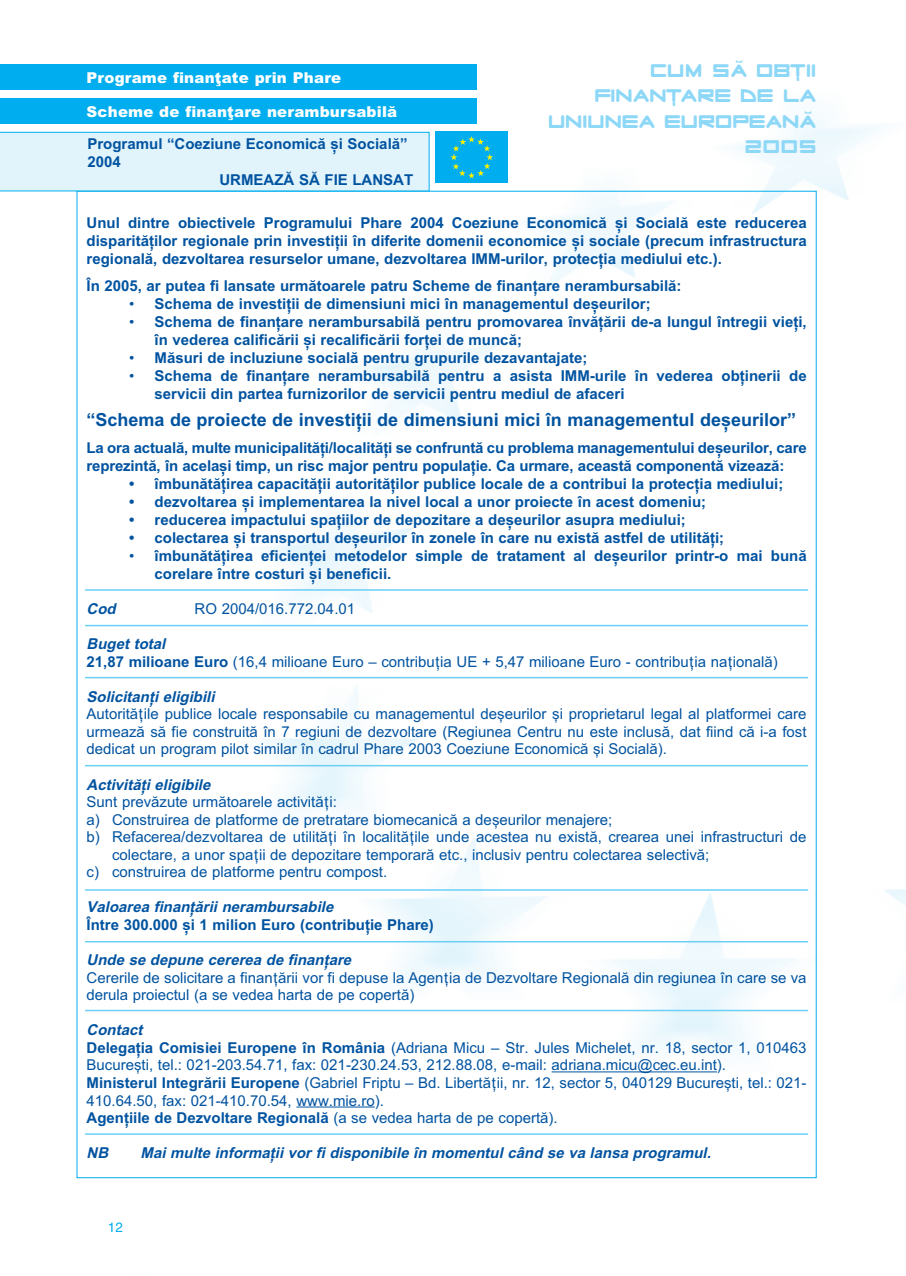
<style>
.page{position:relative;width:906px;height:1276px;background:#fff}
.page>*{position:absolute;margin:0;border:0;box-sizing:border-box;transform-origin:0 0}
.t1{font:22.5px/25.5px "Radio Stars";letter-spacing:.015em;color:#8dd7f7;text-align:right}
.t2{font:700 18px "Doru Arial";color:#0153a0}
.t3{font:700 15px/18px "Doru Arial";color:#0153a0}
.t4{font:15px/17.5px "Doru Arial";color:#0153a0}
.t5{font:italic 700 15px "Doru Arial";color:#0153a0}
.t6{font:900 15px "Doru Arial";letter-spacing:.015em;color:#fff}
.t7{font:13.5px "Helvetica";color:#00aeef}
.t8{font:9.15px "Radio Stars";color:#8dd7f7}
.s1{font-size:18px}
.s2{font-weight:400}
.s3{font-weight:700;font-style:italic}
.s4{font-weight:700}
</style>
<div class="page">
<img style="left:0;top:89px;width:906px;height:1090px">
<hr style="left:551px;top:1071px;width:166px;height:1px;background:#0153a0">
<hr style="left:296px;top:1106px;width:79px;height:1px;background:#0153a0">
<div style="left:0;top:64px;width:477px;height:25px;background:#00aeef"></div>
<div style="left:0;top:98px;width:476px;height:25px;background:#00aeef"></div>
<div style="left:0;top:132px;width:429px;height:59px;background:#e1f4fc"></div>
<div style="left:436px;top:132px;width:72px;height:51px;background:#00aeef"></div>
<svg style="left:450px;top:136px;width:43px;height:42px"></svg>
<hr style="left:85px;top:589px;width:723px;height:2px;background:#6bcff6">
<hr style="left:85px;top:625px;width:723px;height:1px;background:#6bcff6">
<hr style="left:85px;top:677px;width:723px;height:1px;background:#6bcff6">
<hr style="left:85px;top:765px;width:723px;height:1px;background:#6bcff6">
<hr style="left:85px;top:889px;width:723px;height:1px;background:#6bcff6">
<hr style="left:85px;top:941px;width:723px;height:1px;background:#6bcff6">
<hr style="left:85px;top:1009px;width:723px;height:2px;background:#6bcff6">
<hr style="left:85px;top:1133px;width:723px;height:1px;background:#6bcff6">
<p class="t6" style="left:87px;top:69px;width:256px">Programe finanœate prin Phare</p>
<p class="t6" style="left:87px;top:103px;width:312px">Scheme de finanœare nerambursabilå</p>
<p class="t3" style="left:87px;top:135px;width:322px">Programul “Coeziune Economicå æi Socialå”</p>
<p class="t3" style="left:87px;top:153px;width:35px">2004</p>
<p class="t3" style="left:219px;top:170px;width:195px">URMEAZÅ SÅ FIE LANSAT</p>
<p class="t8" style="left:734px;top:63px;width:4px;rotate:-90deg">(</p>
<h1 class="t1" style="left:548px;top:58px;width:269px">CUM SA obt<span class="s1">,</span> ii<br>finant<span class="s1">,</span> are de la uniunea europeana<br>2005</h1>
<p class="t8" style="left:803px;top:114px;width:4px;rotate:-90deg">(</p>
<p class="t3" style="left:87px;top:214px;width:721px;text-align:justify">Unul dintre obiectivele Programului Phare 2004 Coeziune Economicå æi Socialå este reducerea disparitåœilor regionale prin investiœii în diferite domenii economice æi sociale (precum infrastructura regionalå, dezvoltarea resurselor umane, dezvoltarea IMM-urilor, protecœia mediului etc.).</p>
<p class="t3" style="left:87px;top:277px;width:596px">În 2005, ar putea fi lansate urmåtoarele patru Scheme de finanœare nerambursabilå:</p>
<p class="t3" style="left:129px;top:295px;width:523px"><span class="s2">•</span> Schema de investiœii de dimensiuni mici în managementul deæeurilor;</p>
<p class="t3" style="left:155px;top:313px;width:653px;text-indent:-26px"><span class="s2">•</span> Schema de finanœare nerambursabilå pentru promovarea învåœårii de-a lungul întregii vieœi, în vederea calificårii æi recalificårii forœei de muncå;</p>
<p class="t3" style="left:129px;top:349px;width:460px"><span class="s2">•</span> Måsuri de incluziune socialå pentru grupurile dezavantajate;</p>
<p class="t3" style="left:155px;top:367px;width:653px;text-indent:-26px"><span class="s2">•</span> Schema de finanœare nerambursabilå pentru a asista IMM-urile în vederea obœinerii de servicii din partea furnizorilor de servicii pentru mediul de afaceri</p>
<p class="t2" style="left:87px;top:409px;width:711px">“Schema de proiecte de investiœii de dimensiuni mici în managementul deæeurilor”</p>
<p class="t3" style="left:87px;top:439px;width:721px">La ora actualå, multe municipalitåœi/localitåœi se confruntå cu problema managementului deæeurilor, care reprezintå, în acelaæi timp, un risc major pentru populaœie. Ca urmare, aceastå componentå vizeazå:</p>
<p class="t3" style="left:129px;top:475px;width:656px">• îmbunåtåœirea capacitåœii autoritåœilor publice locale de a contribui la protecœia mediului;</p>
<p class="t3" style="left:129px;top:493px;width:579px">• dezvoltarea æi implementarea la nivel local a unor proiecte în acest domeniu;</p>
<p class="t3" style="left:129px;top:511px;width:558px">• reducerea impactului spaœiilor de depozitare a deæeurilor asupra mediului;</p>
<p class="t3" style="left:129px;top:529px;width:596px">• colectarea æi transportul deæeurilor în zonele în care nu existå astfel de utilitåœi;</p>
<p class="t3" style="left:155px;top:547px;width:653px;text-indent:-26px"><span class="s2">•</span> îmbunåtåœirea eficienœei metodelor simple de tratament al deæeurilor printr-o mai bunå corelare între costuri æi beneficii.</p>
<p class="t5" style="left:87px;top:600px;width:35px">Cod</p>
<p class="t4" style="left:195px;top:600px;width:162px">RO 2004/016.772.04.01</p>
<p class="t4" style="left:87px;top:635px;width:693px"><span class="s3">Bugettotal<br></span><span class="s4">21,87 milioane Euro</span> (16,4 milioane Euro – contribuœia UE + 5,47 milioane Euro - contribuœia naœionalå)</p>
<p class="t5" style="left:87px;top:688px;width:134px">Solicitanœieligibili</p>
<p class="t4" style="left:87px;top:705px;width:721px;text-align:justify">Autoritåœile publice locale responsabile cu managementul deæeurilor æi proprietarul legal al platformei care urmeazå så fie construitå în 7 regiuni de dezvoltare (Regiunea Centru nu este incluså, dat fiind cå i-a fost dedicat un program pilot similar în cadrul Phare 2003 Coeziune Economicå æi Socialå).</p>
<p class="t5" style="left:87px;top:775px;width:129px">Activitåœieligibile</p>
<p class="t4" style="left:87px;top:793px;width:252px">Sunt prevåzute urmåtoarele activitåœi:</p>
<p class="t4" style="left:87px;top:810px;width:527px">a) Construirea de platforme de pretratare biomecanicå a deæeurilor menajere;</p>
<p class="t4" style="left:87px;top:828px;width:721px">b) Refacerea/dezvoltarea de utilitåœi în localitåœile unde acestea nu existå, crearea unei infrastructuri de</p>
<p class="t4" style="left:112px;top:846px;width:599px">colectare, a unor spaœii de depozitare temporarå etc., inclusiv pentru colectarea selectivå;</p>
<p class="t4" style="left:87px;top:863px;width:302px">c) construirea de platforme pentru compost.</p>
<p class="t5" style="left:87px;top:898px;width:252px">Valoarea finanœåriinerambursabile</p>
<p class="t3" style="left:87px;top:916px;width:349px">Între 300.000 æi 1 milion Euro (contribuœie Phare)</p>
<p class="t5" style="left:87px;top:951px;width:270px">Unde se depune cererea de finanœare</p>
<p class="t4" style="left:87px;top:968px;width:721px">Cererile de solicitare a finanœårii vor fi depuse la Agenœia de Dezvoltare Regionalå din regiunea în care se va derula proiectul (a se vedea harta de pe copertå)</p>
<p class="t4" style="left:87px;top:1021px;width:721px"><span class="s3">Contact<br></span><span class="s4">Delegaœia Comisiei Europene în România</span> (Adriana Micu – Str. Jules Michelet, nr. 18, sector 1, 010463<br>Bucureæti, tel.: 021-203.54.71, fax: 021-230.24.53, 212.88.08, e-mail: adriana.micu@cec.eu.int).<br><span class="s4">Ministerul Integrårii Europene</span> (Gabriel Friptu – Bd. Libertåœii, nr. 12, sector 5, 040129 Bucureæti, tel.: 021- 410.64.50, fax: 021-410.70.54, www.mie.ro).<br><span class="s4">Agenœiile de Dezvoltare Regionalå</span> (a se vedea harta de pe copertå).</p>
<p class="t5" style="left:87px;top:1144px;width:27px">NB</p>
<p class="t5" style="left:141px;top:1144px;width:576px">Maimulte informaœiivorfidisponibile în momentulcând se va lansa programul.</p>
<p class="t7" style="left:108px;top:1222px;width:17px">12</p>
</div>
